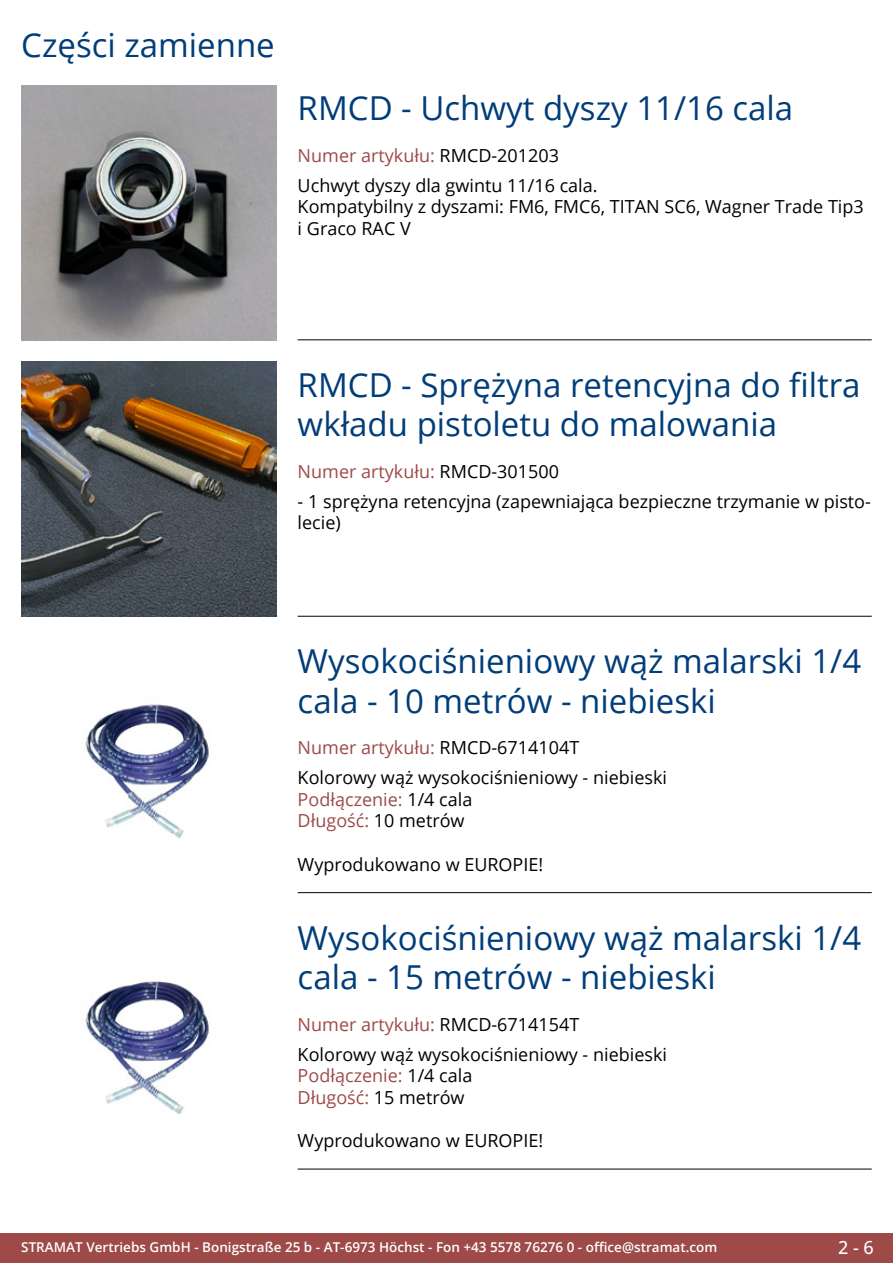
<style>
.page{position:relative;width:893px;height:1263px;background:#fff}
.page>*{position:absolute;margin:0;border:0;box-sizing:border-box;transform-origin:0 0}
.t1{font:33px/39.6px "Open Sans";color:#003d79}
.t2{font:18px/21.6px "Open Sans";color:#000}
.t3{font:18px "Open Sans";color:#9d4a48}
.t4{font:500 18px "Open Sans";color:#fff}
.t5{font:600 13.5px "Open Sans";color:#fff}
.s1{color:#000}
.s2{color:#9d4a48}
</style>
<div class="page">
<div style="left:0;top:1233px;width:893px;height:30px;background:#9d4a48"></div>
<hr style="left:298px;top:340px;width:574px;height:1px;background:#000">
<hr style="left:298px;top:616px;width:574px;height:1px;background:#000">
<hr style="left:298px;top:892px;width:574px;height:1px;background:#000">
<hr style="left:298px;top:1169px;width:574px;height:1px;background:#000">
<img style="left:21px;top:85px;width:255px;height:255px">
<img style="left:21px;top:361px;width:255px;height:256px">
<img style="left:85px;top:703px;width:124px;height:136px">
<img style="left:85px;top:980px;width:124px;height:135px">
<h1 class="t1" style="left:21px;top:24px;width:255px">Części zamienne</h1>
<h1 class="t1" style="left:298px;top:88px;width:497px">RMCD - Uchwyt dyszy 11/16 cala</h1>
<p class="t3" style="left:298px;top:143px;width:263px">Numer artykułu: <span class="s1">RMCD-201203</span></p>
<p class="t2" style="left:298px;top:174px;width:568px">Uchwyt dyszy dla gwintu 11/16 cala.<br>Kompatybilny z dyszami: FM6, FMC6, TITAN SC6, Wagner Trade Tip3 i Graco RAC V</p>
<h1 class="t1" style="left:298px;top:364px;width:564px">RMCD - Sprężyna retencyjna do filtra wkładu pistoletu do malowania</h1>
<p class="t3" style="left:298px;top:459px;width:263px">Numer artykułu: <span class="s1">RMCD-301500</span></p>
<p class="t2" style="left:298px;top:490px;width:573px">- 1 sprężyna retencyjna (zapewniająca bezpieczne trzymanie w pisto&shy;lecie)</p>
<h1 class="t1" style="left:298px;top:640px;width:565px">Wysokociśnieniowy wąż malarski 1/4 cala - 10 metrów - niebieski</h1>
<p class="t3" style="left:298px;top:735px;width:283px">Numer artykułu: <span class="s1">RMCD-6714104T</span></p>
<p class="t2" style="left:298px;top:766px;width:371px">Kolorowy wąż wysokociśnieniowy - niebieski<br><span class="s2">Podłączenie:</span> 1/4 cala<br><span class="s2">Długość:</span> 10 metrów</p>
<p class="t2" style="left:298px;top:853px;width:247px">Wyprodukowano w EUROPIE!</p>
<h1 class="t1" style="left:298px;top:917px;width:565px">Wysokociśnieniowy wąż malarski 1/4 cala - 15 metrów - niebieski</h1>
<p class="t3" style="left:298px;top:1012px;width:283px">Numer artykułu: <span class="s1">RMCD-6714154T</span></p>
<p class="t2" style="left:298px;top:1043px;width:371px">Kolorowy wąż wysokociśnieniowy - niebieski<br><span class="s2">Podłączenie:</span> 1/4 cala<br><span class="s2">Długość:</span> 15 metrów</p>
<p class="t2" style="left:298px;top:1129px;width:247px">Wyprodukowano w EUROPIE!</p>
<p class="t5" style="left:21px;top:1238px;width:698px">STRAMAT Vertriebs GmbH - Bonigstraße 25 b - AT-6973 Höchst - Fon +43 5578 76276 0 - office@stramat.com</p>
<p class="t4" style="left:838px;top:1234px;width:37px">2 - 6</p>
</div>
